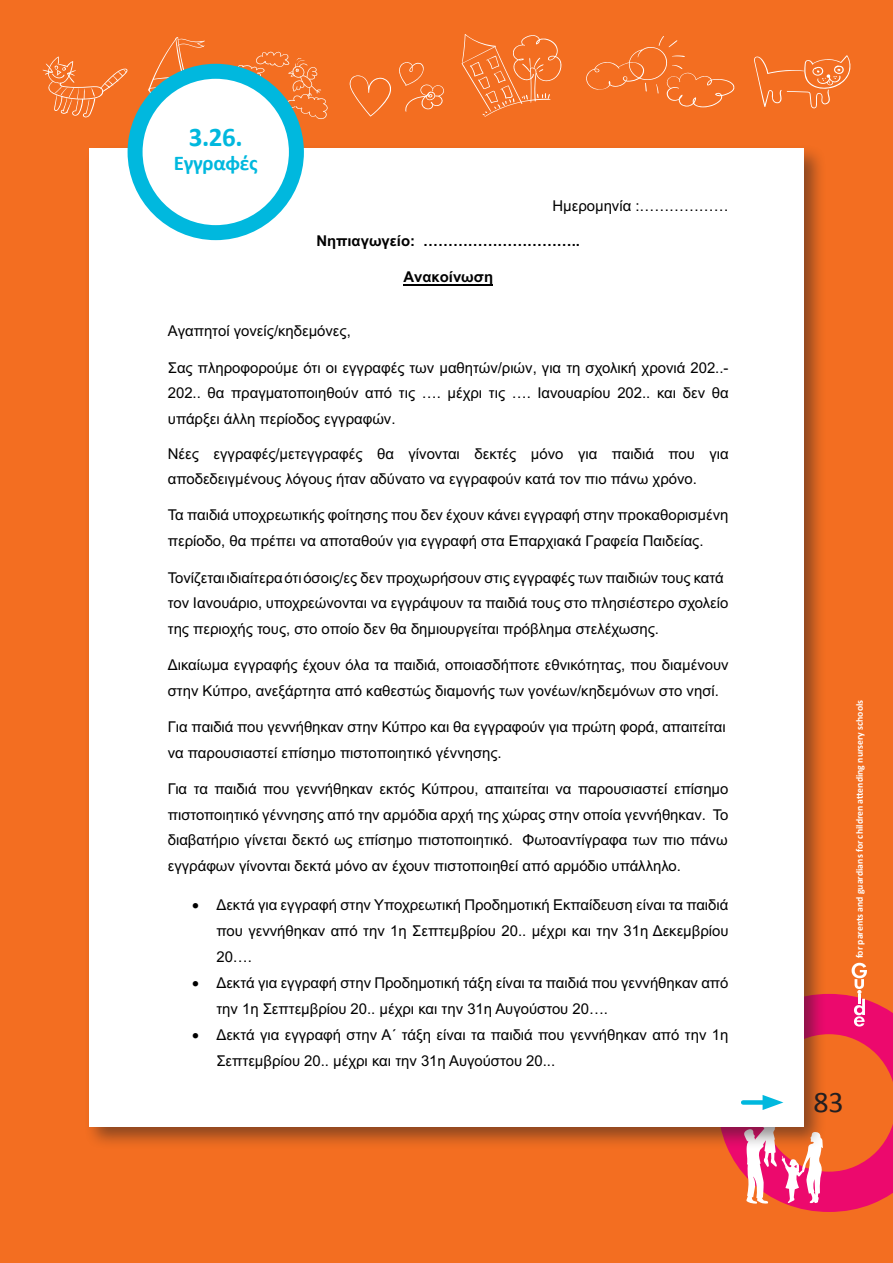
<style>
.page{position:relative;width:893px;height:1263px;background:#f36e21}
.page>*{position:absolute;margin:0;border:0;box-sizing:border-box;transform-origin:0 0}
.t1{font:30px "Calibri";color:#231f20}
.t2{font:700 27px "Calibri";color:#00b8de}
.t3{font:700 21px "Calibri";letter-spacing:-.015em;color:#00b8de}
.t4{font:14.85px/25.7px "Arial";color:#000}
.t5{font:700 14.85px "Arial";color:#000}
.t6{font:700 9.75px "Calibri";color:#fff}
</style>
<div class="page">
<svg style="left:399px;top:62px;width:45px;height:50px"></svg>
<svg style="left:349px;top:75px;width:42px;height:42px"></svg>
<svg style="left:462px;top:34px;width:100px;height:83px"></svg>
<svg style="left:754px;top:55px;width:97px;height:53px"></svg>
<svg style="left:145px;top:37px;width:73px;height:75px"></svg>
<svg style="left:586px;top:36px;width:149px;height:71px"></svg>
<svg style="left:237px;top:51px;width:91px;height:68px"></svg>
<svg style="left:42px;top:56px;width:86px;height:62px"></svg>
<div style="left:84px;top:144px;width:743px;height:1006px;background:#231f20;opacity:.5"></div>
<div style="left:89px;top:149px;width:715px;height:978px;background:#fff"></div>
<hr style="left:403px;top:284px;width:90px;height:2px;background:#000">
<div style="left:135px;top:71px;width:161px;height:162px;background:#fff;border-radius:50%"></div>
<div style="left:128px;top:64px;width:176px;height:176px;border:15px solid #00b8de;border-radius:50%"></div>
<svg style="left:718px;top:963px;width:175px;height:249px"></svg>
<p class="t2" style="left:189px;top:120px;width:55px">3.26.</p>
<p class="t3" style="left:174px;top:150px;width:85px">Εγγραφές</p>
<p class="t4" style="left:552px;top:193px;width:178px">Ημερομηνία :………………</p>
<p class="t5" style="left:316px;top:230px;width:265px">Νηπιαγωγείο: …………………………..</p>
<p class="t5" style="left:403px;top:267px;width:91px">Ανακοίνωση</p>
<p class="t4" style="left:168px;top:318px;width:184px">Αγαπητοί γονείς/κηδεμόνες,</p>
<p class="t4" style="left:168px;top:354px;width:562px;text-align:justify">Σας πληροφορούμε ότι οι εγγραφές των μαθητών/ριών, για τη σχολική χρονιά 202..- 202.. θα πραγματοποιηθούν από τις …. μέχρι τις …. Ιανουαρίου 202.. και δεν θα υπάρξει άλλη περίοδος εγγραφών.</p>
<p class="t4" style="left:168px;top:440px;width:562px">Νέες εγγραφές/μετεγγραφές θα γίνονται δεκτές μόνο για παιδιά που για αποδεδειγμένους λόγους ήταν αδύνατο να εγγραφούν κατά τον πιο πάνω χρόνο.</p>
<p class="t4" style="left:168px;top:502px;width:562px">Τα παιδιά υποχρεωτικής φοίτησης που δεν έχουν κάνει εγγραφή στην προκαθορισμένη περίοδο, θα πρέπει να αποταθούν για εγγραφή στα Επαρχιακά Γραφεία Παιδείας.</p>
<p class="t4" style="left:168px;top:564px;width:562px">Τονίζεταιιδιαίτεραότιόσοις/ες δεν προχωρήσουν στις εγγραφές των παιδιών τους κατά τον Ιανουάριο, υποχρεώνονται να εγγράψουν τα παιδιά τους στο πλησιέστερο σχολείο της περιοχής τους, στο οποίο δεν θα δημιουργείται πρόβλημα στελέχωσης.</p>
<p class="t4" style="left:168px;top:652px;width:562px">Δικαίωμα εγγραφής έχουν όλα τα παιδιά, οποιασδήποτε εθνικότητας, που διαμένουν στην Κύπρο, ανεξάρτητα από καθεστώς διαμονής των γονέων/κηδεμόνων στο νησί.</p>
<p class="t4" style="left:168px;top:714px;width:559px">Για παιδιά που γεννήθηκαν στην Κύπρο και θα εγγραφούν για πρώτη φορά, απαιτείται να παρουσιαστεί επίσημο πιστοποιητικό γέννησης.</p>
<p class="t4" style="left:168px;top:776px;width:562px;text-align:justify">Για τα παιδιά που γεννήθηκαν εκτός Κύπρου, απαιτείται να παρουσιαστεί επίσημο πιστοποιητικό γέννησης από την αρμόδια αρχή της χώρας στην οποία γεννήθηκαν. Το διαβατήριο γίνεται δεκτό ως επίσημο πιστοποιητικό. Φωτοαντίγραφα των πιο πάνω εγγράφων γίνονται δεκτά μόνο αν έχουν πιστοποιηθεί από αρμόδιο υπάλληλο.</p>
<p class="t4" style="left:216px;top:892px;width:514px;text-align:justify;text-indent:-24px">• Δεκτά για εγγραφή στην Υποχρεωτική Προδημοτική Εκπαίδευση είναι τα παιδιά που γεννήθηκαν από την 1η Σεπτεμβρίου 20.. μέχρι και την 31η Δεκεμβρίου 20….</p>
<p class="t4" style="left:216px;top:970px;width:514px;text-indent:-24px">• Δεκτά για εγγραφή στην Προδημοτική τάξη είναι τα παιδιά που γεννήθηκαν από την 1η Σεπτεμβρίου 20.. μέχρι και την 31η Αυγούστου 20….</p>
<p class="t4" style="left:216px;top:1022px;width:513px;text-indent:-24px">• Δεκτά για εγγραφή στην Α΄ τάξη είναι τα παιδιά που γεννήθηκαν από την 1η<br>Σεπτεμβρίου 20.. μέχρι και την 31η Αυγούστου 20...</p>
<p class="t6" style="left:853px;top:958px;width:260px;rotate:-90deg">for parents and guardians for children attending nursery schools</p>
<h1 class="t1" style="left:813px;top:1083px;width:32px">83</h1>
</div>
